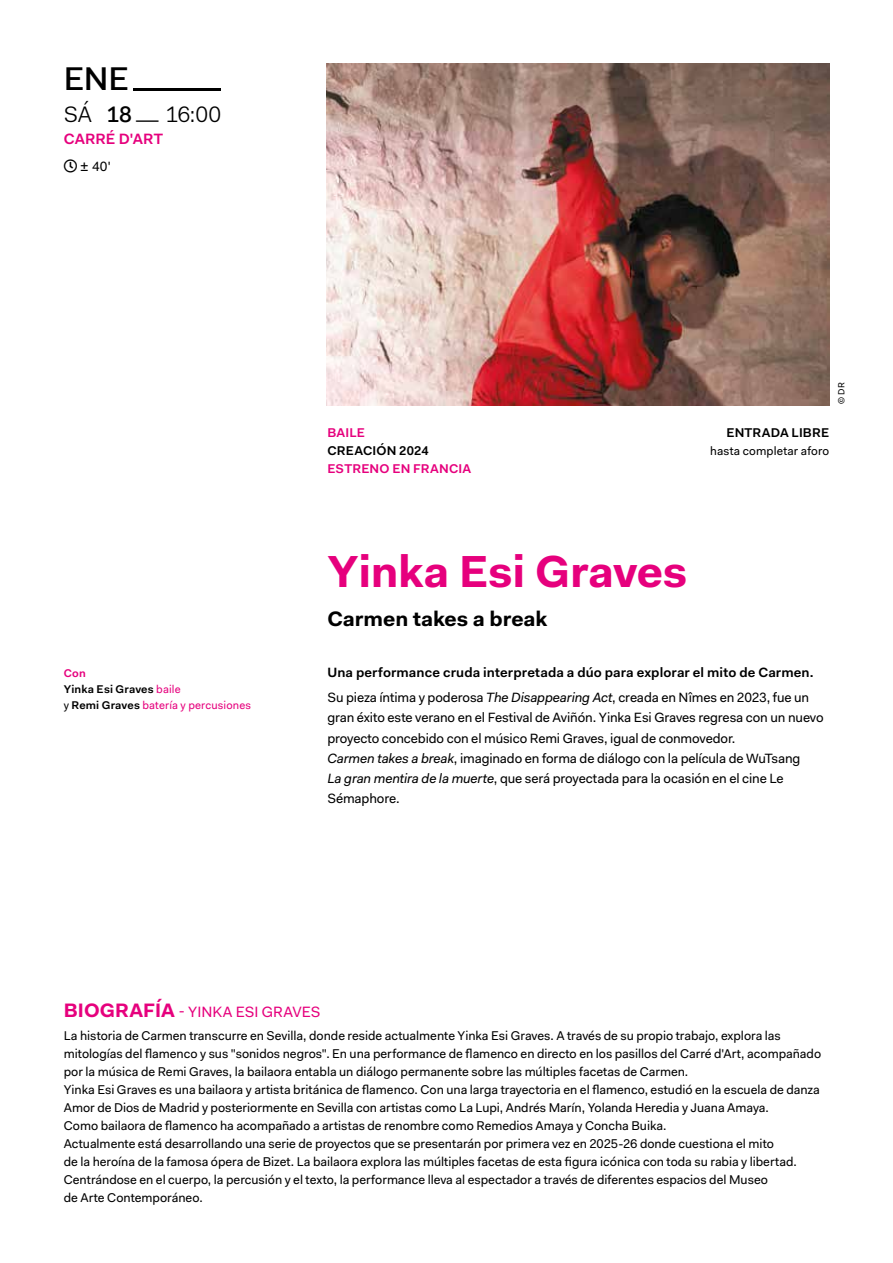
<style>
.page{position:relative;width:893px;height:1263px;background:#fff}
.page>*{position:absolute;margin:0;border:0;box-sizing:border-box;transform-origin:0 0}
.t1{font:700 45px "Fakt Pro";letter-spacing:-.01em;color:#e6007d}
.t2{font:500 33px "Fakt Pro";color:#000}
.t3{font:22.5px "Fakt Pro Blond";color:#000}
.t4{font:700 21px "Fakt Pro";color:#000}
.t5{font:15px "Fakt Pro";color:#e6007d}
.t6{font:600 15px "Fakt Pro";letter-spacing:.005em;color:#e6007d}
.t7{font:13.5px/20.2px "Fakt Pro";letter-spacing:-.005em;color:#000}
.t8{font:600 13.5px/24.8px "Fakt Pro";letter-spacing:.01em;color:#000}
.t9{font:12.75px/18px "Fakt Pro";color:#000}
.t10{font:600 12.75px "Fakt Pro";letter-spacing:.015em;color:#000}
.t11{font:600 12.75px "Fakt Pro";letter-spacing:.015em;color:#e6007d}
.t12{font:12px "Fakt Pro";letter-spacing:.015em;color:#000}
.t13{font:600 11.25px/15.8px "Fakt Pro";letter-spacing:.015em;color:#000}
.t14{font:9px "Fakt Pro";color:#000}
.s1{font-family:"Fakt Pro";font-weight:500}
.s2{font-size:15px}
.s3{color:#e6007d}
.s4{font-weight:400;color:#e6007d}
.s5{font-weight:400}
.s6{font-weight:400;font-style:italic}
.s7{font-style:italic}
.s8{font-weight:700;font-size:19.5px}
</style>
<div class="page">
<img style="left:327px;top:64px;width:502px;height:342px">
<h2 class="t2" style="left:64px;top:57px;width:158px">ENE_</h2>
<h3 class="t3" style="left:64px;top:99px;width:159px">SÁ <span class="s1">18</span> _ 16:00</h3>
<p class="t6" style="left:64px;top:129px;width:101px">CARRÉ D'ART</p>
<p class="t7" style="left:80px;top:156px;width:32px"><span class="s2">±</span> 40'</p>
<p class="t13" style="left:64px;top:665px;width:189px"><span class="s3">Con<br></span>Yinka Esi Graves <span class="s4">baile<br></span><span class="s5">y</span> Remi Graves <span class="s4">batería y percusiones</span></p>
<p class="t11" style="left:327px;top:424px;width:39px">BAILE</p>
<p class="t10" style="left:327px;top:442px;width:103px">CREACIÓN 2024</p>
<p class="t11" style="left:327px;top:460px;width:145px">ESTRENO EN FRANCIA</p>
<p class="t14" style="left:835px;top:404px;width:23px;rotate:-90deg">© DR</p>
<p class="t10" style="left:726px;top:424px;width:104px">ENTRADA LIBRE</p>
<p class="t12" style="left:710px;top:442px;width:121px">hasta completar aforo</p>
<h1 class="t1" style="left:327px;top:542px;width:361px">Yinka Esi Graves</h1>
<h3 class="t4" style="left:327px;top:604px;width:222px">Carmen takes a break</h3>
<p class="t8" style="left:327px;top:660px;width:488px">Una performance cruda interpretada a dúo para explorar el mito de Carmen.<br><span class="s5">Su pieza íntima y poderosa</span> <span class="s6">The Disappearing Act</span><span class="s5">, creada en Nîmes en 2023, fue un</span></p>
<p class="t7" style="left:327px;top:707px;width:498px">gran éxito este verano en el Festival de Aviñón. Yinka Esi Graves regresa con un nuevo proyecto concebido con el músico Remi Graves, igual de conmovedor.<br><span class="s7">Carmen takes a break</span>, imaginado en forma de diálogo con la película de WuTsang<br><span class="s7">La gran mentira de la muerte</span>, que será proyectada para la ocasión en el cine Le Sémaphore.</p>
<p class="t5" style="left:64px;top:1002px;width:258px"><span class="s8">BIOGRAFÍA</span> - YINKA ESI GRAVES</p>
<p class="t9" style="left:64px;top:1026px;width:759px">La historia de Carmen transcurre en Sevilla, donde reside actualmente Yinka Esi Graves. A través de su propio trabajo, explora las mitologías del flamenco y sus "sonidos negros". En una performance de flamenco en directo en los pasillos del Carré d'Art, acompañado por la música de Remi Graves, la bailaora entabla un diálogo permanente sobre las múltiples facetas de Carmen.<br>Yinka Esi Graves es una bailaora y artista británica de flamenco. Con una larga trayectoria en el flamenco, estudió en la escuela de danza Amor de Dios de Madrid y posteriormente en Sevilla con artistas como La Lupi, Andrés Marín, Yolanda Heredia y Juana Amaya.<br>Como bailaora de flamenco ha acompañado a artistas de renombre como Remedios Amaya y Concha Buika.<br>Actualmente está desarrollando una serie de proyectos que se presentarán por primera vez en 2025-26 donde cuestiona el mito<br>de la heroína de la famosa ópera de Bizet. La bailaora explora las múltiples facetas de esta figura icónica con toda su rabia y libertad.<br>Centrándose en el cuerpo, la percusión y el texto, la performance lleva al espectador a través de diferentes espacios del Museo<br>de Arte Contemporáneo.</p>
</div>
